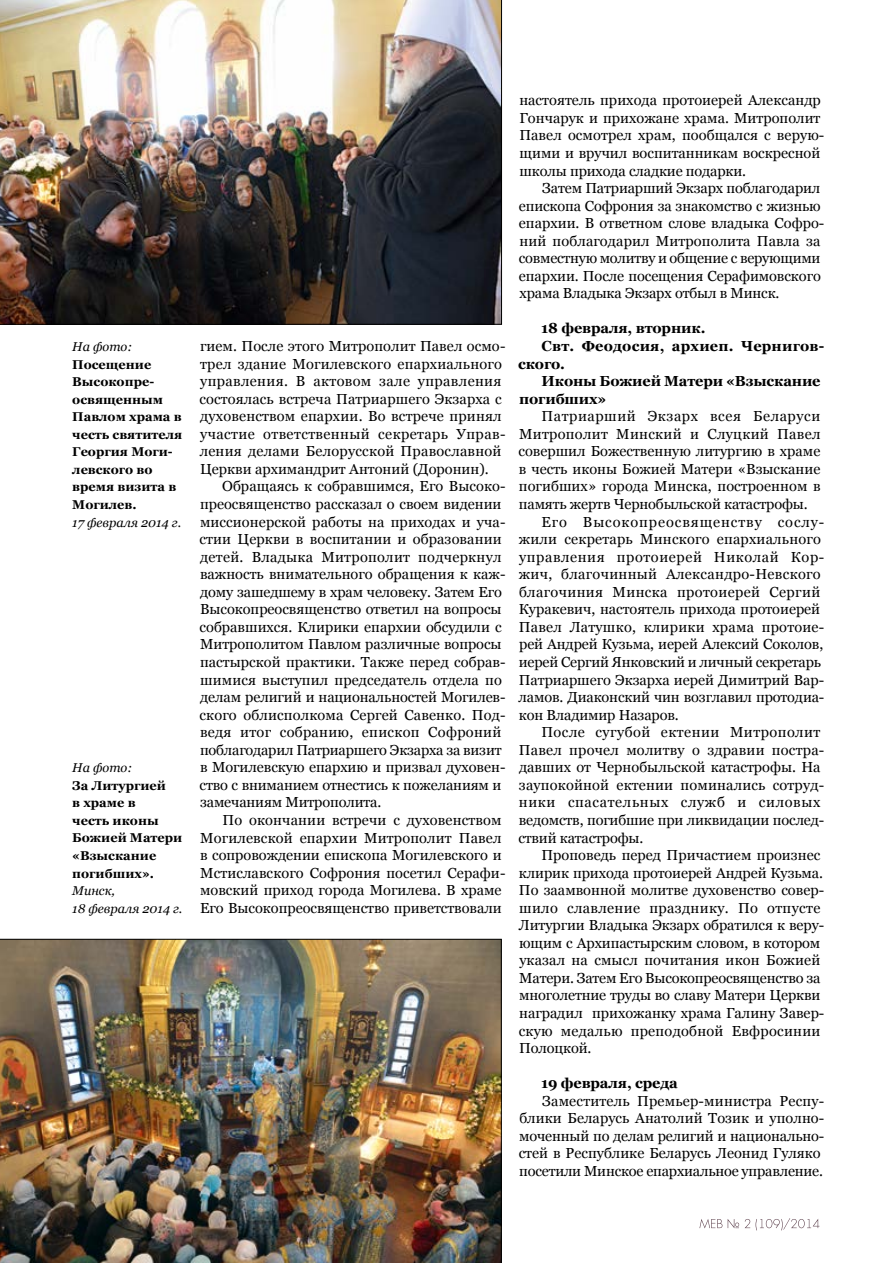
<style>
.page{position:relative;width:893px;height:1263px;background:#fff}
.page>*{position:absolute;margin:0;border:0;box-sizing:border-box;transform-origin:0 0}
.t1{font:14.55px "Georgia";color:#000}
.t2{font:14.55px "Georgia";letter-spacing:.02em;color:#000}
.t3{font:700 14.55px "Georgia";letter-spacing:-.01em;color:#000}
.t4{font:14.55px "Georgia";letter-spacing:.025em;color:#000}
.t5{font:14.55px "Georgia";letter-spacing:.03em;color:#000}
.t6{font:14.55px "Georgia";letter-spacing:.04em;color:#000}
.t7{font:14.55px "Georgia";letter-spacing:.065em;color:#000}
.t8{font:14.55px "Georgia";letter-spacing:.045em;color:#000}
.t9{font:700 12.75px/17.5px "Georgia";color:#000}
.s1{font-weight:400;font-style:italic}
</style>
<div class="page">
<svg style="left:699px;top:1218px;width:120px;height:12px"></svg>
<img style="left:0;top:0;width:502px;height:324px">
<img style="left:0;top:939px;width:502px;height:324px">
<p class="t9" style="left:72px;top:338px;width:112px"><span class="s1">На фото:<br></span>Посещение<br>Высокопре&shy;освященным<br>Павлом храма в честь святителя<br>Георгия Моги&shy;левского во время визита в<br>Могилев.<br><span class="s1">17 февраля 2014 г.</span></p>
<p class="t9" style="left:72px;top:759px;width:112px"><span class="s1">На фото:<br></span>За Литургией<br>в храме в<br>честь иконы<br>Божией Матери «Взыскание погибших».<br><span class="s1">Минск,<br>18 февраля 2014 г.</span></p>
<p class="t1" style="left:200px;top:337px;width:307px">гием. После этого Митрополит Павел осмо-</p>
<p class="t1" style="left:200px;top:355px;width:303px">трел здание Могилевского епархиального</p>
<p class="t4" style="left:200px;top:372px;width:303px">управления. В актовом зале управления</p>
<p class="t1" style="left:200px;top:390px;width:304px">состоялась встреча Патриаршего Экзарха с</p>
<p class="t1" style="left:200px;top:407px;width:303px">духовенством епархии. Во встрече принял</p>
<p class="t5" style="left:200px;top:425px;width:307px">участие ответственный секретарь Управ-</p>
<p class="t1" style="left:200px;top:442px;width:303px">ления делами Белорусской Православной</p>
<p class="t1" style="left:200px;top:460px;width:290px">Церкви архимандрит Антоний (Доронин).</p>
<p class="t1" style="left:222px;top:478px;width:285px">Обращаясь к собравшимся, Его Высоко-</p>
<p class="t1" style="left:200px;top:495px;width:303px">преосвященство рассказал о своем видении</p>
<p class="t1" style="left:200px;top:513px;width:307px">миссионерской работы на приходах и уча-</p>
<p class="t1" style="left:200px;top:530px;width:304px">стии Церкви в воспитании и образовании</p>
<p class="t2" style="left:200px;top:548px;width:303px">детей. Владыка Митрополит подчеркнул</p>
<p class="t1" style="left:200px;top:565px;width:307px">важность внимательного обращения к каж-</p>
<p class="t1" style="left:200px;top:583px;width:303px">дому зашедшему в храм человеку. Затем Его</p>
<p class="t1" style="left:200px;top:600px;width:303px">Высокопреосвященство ответил на вопросы</p>
<p class="t1" style="left:200px;top:618px;width:304px">собравшихся. Клирики епархии обсудили с</p>
<p class="t1" style="left:200px;top:636px;width:303px">Митрополитом Павлом различные вопросы</p>
<p class="t1" style="left:200px;top:653px;width:307px">пастырской практики. Также перед собрав-</p>
<p class="t1" style="left:200px;top:671px;width:303px">шимися выступил председатель отдела по</p>
<p class="t1" style="left:200px;top:688px;width:307px">делам религий и национальностей Могилев-</p>
<p class="t1" style="left:200px;top:706px;width:307px">ского облисполкома Сергей Савенко. Под-</p>
<p class="t2" style="left:200px;top:723px;width:303px">ведя итог собранию, епископ Софроний</p>
<p class="t1" style="left:200px;top:741px;width:303px">поблагодарил Патриаршего Экзарха за визит</p>
<p class="t1" style="left:200px;top:758px;width:307px">в Могилевскую епархию и призвал духовен-</p>
<p class="t1" style="left:200px;top:776px;width:303px">ство с вниманием отнестись к пожеланиям и</p>
<p class="t1" style="left:200px;top:793px;width:183px">замечаниям Митрополита.</p>
<p class="t1" style="left:223px;top:811px;width:281px">По окончании встречи с духовенством</p>
<p class="t1" style="left:200px;top:829px;width:303px">Могилевской епархии Митрополит Павел</p>
<p class="t1" style="left:200px;top:846px;width:303px">в сопровождении епископа Могилевского и</p>
<p class="t1" style="left:200px;top:864px;width:307px">Мстиславского Софрония посетил Серафи-</p>
<p class="t1" style="left:200px;top:881px;width:303px">мовский приход города Могилева. В храме</p>
<p class="t1" style="left:200px;top:899px;width:303px">Его Высокопреосвященство приветствовали</p>
<p class="t1" style="left:519px;top:91px;width:303px">настоятель прихода протоиерей Александр</p>
<p class="t1" style="left:519px;top:109px;width:302px">Гончарук и прихожане храма. Митрополит</p>
<p class="t1" style="left:519px;top:127px;width:306px">Павел осмотрел храм, пообщался с верую-</p>
<p class="t1" style="left:520px;top:144px;width:302px">щими и вручил воспитанникам воскресной</p>
<p class="t1" style="left:520px;top:162px;width:228px">школы прихода сладкие подарки.</p>
<p class="t1" style="left:542px;top:179px;width:280px">Затем Патриарший Экзарх поблагодарил</p>
<p class="t1" style="left:519px;top:197px;width:303px">епископа Софрония за знакомство с жизнью</p>
<p class="t1" style="left:519px;top:214px;width:307px">епархии. В ответном слове владыка Софро-</p>
<p class="t1" style="left:519px;top:232px;width:303px">ний поблагодарил Митрополита Павла за</p>
<p class="t1" style="left:519px;top:249px;width:303px">совместную молитву и общение с верующими</p>
<p class="t1" style="left:519px;top:267px;width:303px">епархии. После посещения Серафимовского</p>
<p class="t1" style="left:519px;top:285px;width:262px">храма Владыка Экзарх отбыл в Минск.</p>
<p class="t3" style="left:541px;top:319px;width:166px">18 февраля, вторник.</p>
<p class="t3" style="left:542px;top:337px;width:284px">Свт. Феодосия, архиеп. Чернигов-</p>
<p class="t3" style="left:518px;top:354px;width:48px">ского.</p>
<p class="t3" style="left:542px;top:372px;width:280px">Иконы Божией Матери «Взыскание</p>
<p class="t3" style="left:519px;top:389px;width:89px">погибших»</p>
<p class="t6" style="left:541px;top:407px;width:280px">Патриарший Экзарх всея Беларуси</p>
<p class="t2" style="left:519px;top:425px;width:303px">Митрополит Минский и Слуцкий Павел</p>
<p class="t1" style="left:518px;top:442px;width:303px">совершил Божественную литургию в храме</p>
<p class="t1" style="left:519px;top:460px;width:303px">в честь иконы Божией Матери «Взыскание</p>
<p class="t1" style="left:519px;top:478px;width:303px">погибших» города Минска, построенном в</p>
<p class="t1" style="left:519px;top:495px;width:290px">память жертв Чернобыльской катастрофы.</p>
<p class="t7" style="left:541px;top:513px;width:284px">Его Высокопреосвященству сослу-</p>
<p class="t1" style="left:519px;top:530px;width:304px">жили секретарь Минского епархиального</p>
<p class="t6" style="left:519px;top:548px;width:307px">управления протоиерей Николай Кор-</p>
<p class="t2" style="left:519px;top:565px;width:303px">жич, благочинный Александро-Невского</p>
<p class="t4" style="left:519px;top:583px;width:303px">благочиния Минска протоиерей Сергий</p>
<p class="t1" style="left:519px;top:600px;width:303px">Куракевич, настоятель прихода протоиерей</p>
<p class="t1" style="left:519px;top:618px;width:307px">Павел Латушко, клирики храма протоие-</p>
<p class="t1" style="left:519px;top:636px;width:306px">рей Андрей Кузьма, иерей Алексий Соколов,</p>
<p class="t1" style="left:519px;top:653px;width:304px">иерей Сергий Янковский и личный секретарь</p>
<p class="t1" style="left:519px;top:671px;width:307px">Патриаршего Экзарха иерей Димитрий Вар-</p>
<p class="t1" style="left:519px;top:688px;width:307px">ламов. Диаконский чин возглавил протодиа-</p>
<p class="t1" style="left:519px;top:706px;width:161px">кон Владимир Назаров.</p>
<p class="t5" style="left:541px;top:723px;width:281px">После сугубой ектении Митрополит</p>
<p class="t1" style="left:519px;top:741px;width:307px">Павел прочел молитву о здравии постра-</p>
<p class="t1" style="left:519px;top:758px;width:303px">давших от Чернобыльской катастрофы. На</p>
<p class="t1" style="left:519px;top:776px;width:307px">заупокойной ектении поминались сотруд-</p>
<p class="t8" style="left:519px;top:793px;width:303px">ники спасательных служб и силовых</p>
<p class="t1" style="left:519px;top:811px;width:307px">ведомств, погибшие при ликвидации послед-</p>
<p class="t1" style="left:518px;top:829px;width:127px">ствий катастрофы.</p>
<p class="t1" style="left:541px;top:846px;width:280px">Проповедь перед Причастием произнес</p>
<p class="t1" style="left:519px;top:864px;width:306px">клирик прихода протоиерей Андрей Кузьма.</p>
<p class="t1" style="left:519px;top:881px;width:307px">По заамвонной молитве духовенство совер-</p>
<p class="t4" style="left:519px;top:899px;width:303px">шило славление празднику. По отпусте</p>
<p class="t1" style="left:519px;top:916px;width:307px">Литургии Владыка Экзарх обратился к веру-</p>
<p class="t1" style="left:519px;top:934px;width:303px">ющим с Архипастырским словом, в котором</p>
<p class="t1" style="left:519px;top:951px;width:302px">указал на смысл почитания икон Божией</p>
<p class="t1" style="left:519px;top:969px;width:303px">Матери. Затем Его Высокопреосвященство за</p>
<p class="t1" style="left:519px;top:987px;width:303px">многолетние труды во славу Матери Церкви</p>
<p class="t1" style="left:519px;top:1004px;width:307px">наградил прихожанку храма Галину Завер-</p>
<p class="t2" style="left:519px;top:1022px;width:303px">скую медалью преподобной Евфросинии</p>
<p class="t1" style="left:519px;top:1039px;width:74px">Полоцкой.</p>
<p class="t3" style="left:541px;top:1074px;width:138px">19 февраля, среда</p>
<p class="t1" style="left:542px;top:1092px;width:284px">Заместитель Премьер-министра Респу-</p>
<p class="t1" style="left:519px;top:1109px;width:306px">блики Беларусь Анатолий Тозик и уполно-</p>
<p class="t1" style="left:519px;top:1127px;width:307px">моченный по делам религий и национально-</p>
<p class="t1" style="left:519px;top:1144px;width:304px">стей в Республике Беларусь Леонид Гуляко</p>
<p class="t1" style="left:519px;top:1162px;width:305px">посетили Минское епархиальное управление.</p>
</div>
